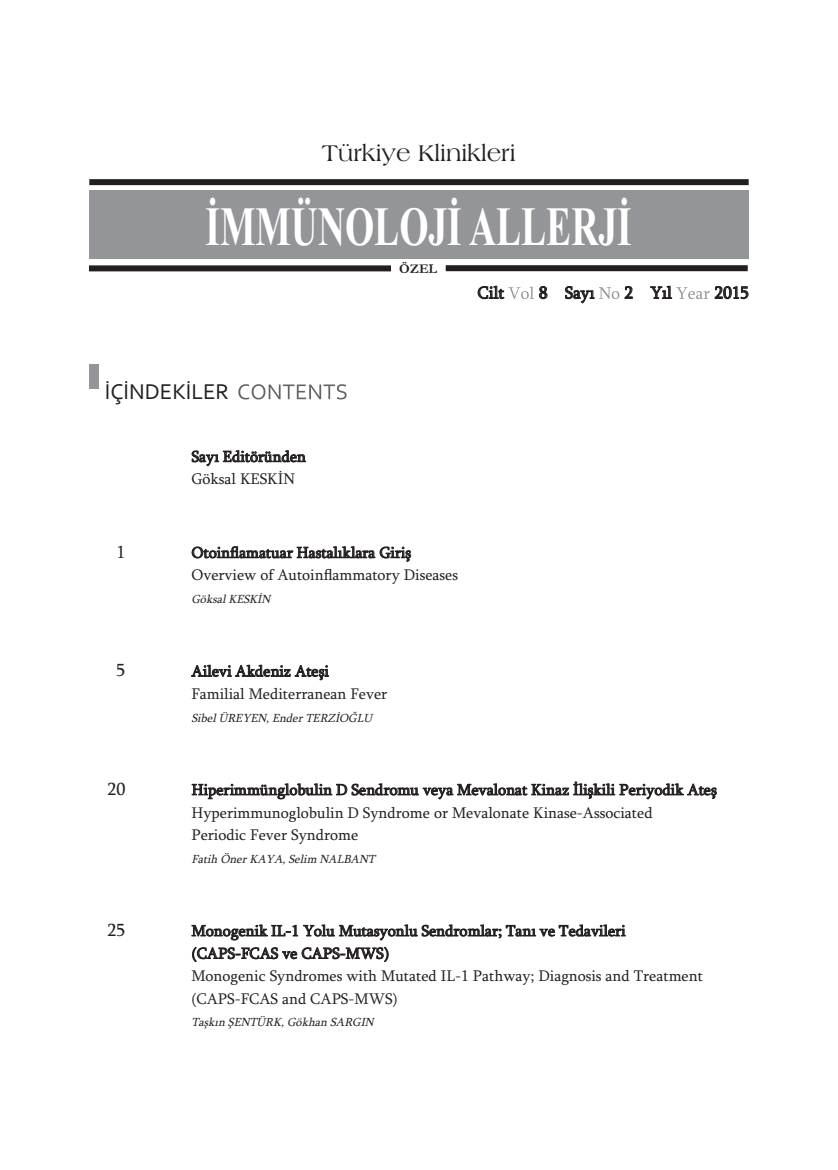
<style>
.page{position:relative;width:838px;height:1170px;background:#fff}
.page>*{position:absolute;margin:0;border:0;box-sizing:border-box;transform-origin:0 0}
.t1{font:700 55.35px "Times New Roman";color:#fff;scale:.68 1}
.t2{font:24px "Americana BT Roman";color:#231f20}
.t3{font:22.5px "Corbel";color:#231f20}
.t4{font:18px "Sylfaen";color:#231f20}
.t5{font:17.25px "Sylfaen";color:#231f20}
.t6{font:15.75px/22.5px "Sylfaen";color:#231f20}
.t7{font:700 13.5px "Garamond";color:#231f20}
.t8{font:italic 12px "Sylfaen";color:#231f20}
</style>
<div class="page">
<svg style="left:238px;top:384px;width:108px;height:15px"></svg>
<div style="left:89px;top:364px;width:10px;height:25px;background:#939598"></div>
<div style="left:89px;top:191px;width:659px;height:68px;background:#939598"></div>
<div style="left:89px;top:179px;width:659px;height:6px;background:#231f20"></div>
<div style="left:89px;top:265px;width:302px;height:6px;background:#231f20"></div>
<div style="left:446px;top:265px;width:301px;height:6px;background:#231f20"></div>
<svg style="left:508px;top:286px;width:26px;height:13px"></svg>
<svg style="left:599px;top:287px;width:20px;height:12px"></svg>
<svg style="left:676px;top:287px;width:34px;height:12px"></svg>
<h2 class="t2" style="left:322px;top:138px;width:195px">Türkiye Klinikleri</h2>
<h1 class="t1" style="left:205px;top:193px;width:628px">İMMÜNOLOJİ ALLERJİ</h1>
<p class="t7" style="left:399px;top:260px;width:39px">ÖZEL</p>
<p class="t5" style="left:477px;top:282px;width:28px">Cilt</p>
<p class="t5" style="left:539px;top:282px;width:57px">8 Sayı</p>
<p class="t5" style="left:624px;top:282px;width:49px">2 Yıl</p>
<p class="t5" style="left:714px;top:282px;width:36px">2015</p>
<h3 class="t3" style="left:105px;top:378px;width:126px">İÇİNDEKİLER</h3>
<p class="t6" style="left:191px;top:445px;width:116px">Sayı Editöründen<br>Göksal KESKİN</p>
<p class="t4" style="left:116px;top:541px;width:10px">1</p>
<p class="t6" style="left:191px;top:541px;width:268px">Otoinflamatuar Hastalıklara Giriş<br>Overview of Autoinflammatory Diseases</p>
<p class="t8" style="left:191px;top:591px;width:84px">Göksal KESKİN</p>
<p class="t4" style="left:116px;top:659px;width:10px">5</p>
<p class="t6" style="left:191px;top:659px;width:197px">Ailevi Akdeniz Ateşi<br>Familial Mediterranean Fever</p>
<p class="t8" style="left:191px;top:710px;width:185px">Sibel ÜREYEN, Ender TERZİOĞLU</p>
<p class="t4" style="left:107px;top:778px;width:19px">20</p>
<p class="t6" style="left:191px;top:778px;width:527px">Hiperimmünglobulin D Sendromu veya Mevalonat Kinaz İlişkili Periyodik Ateş<br>Hyperimmunoglobulin D Syndrome or Mevalonate Kinase-Associated<br>Periodic Fever Syndrome</p>
<p class="t8" style="left:191px;top:851px;width:188px">Fatih Öner KAYA, Selim NALBANT</p>
<p class="t4" style="left:107px;top:919px;width:19px">25</p>
<p class="t6" style="left:191px;top:919px;width:513px">Monogenik IL-1 Yolu Mutasyonlu Sendromlar; Tanı ve Tedavileri (CAPS-FCAS ve CAPS-MWS)<br>Monogenic Syndromes with Mutated IL-1 Pathway; Diagnosis and Treatment (CAPS-FCAS and CAPS-MWS)</p>
<p class="t8" style="left:191px;top:1014px;width:187px">Taşkın ŞENTÜRK, Gökhan SARGIN</p>
</div>
